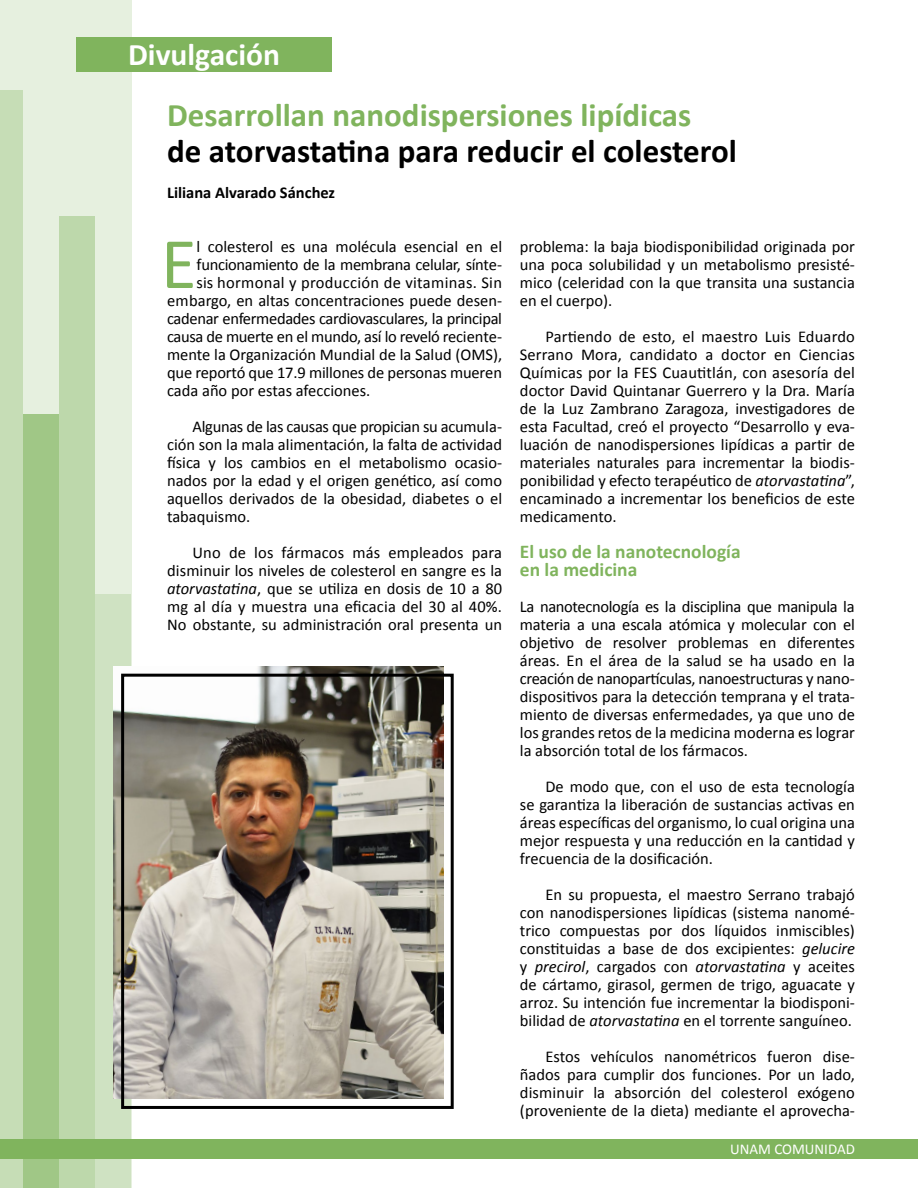
<style>
.page{position:relative;width:918px;height:1188px;background:#fff}
.page>*{position:absolute;margin:0;border:0;box-sizing:border-box;transform-origin:0 0}
.t1{font:73.2px "Calibri";color:#80b45d}
.t2{font:700 33px "Calibri";color:#000}
.t3{font:700 33px "Calibri";color:#80b45d}
.t4{font:700 31.5px "Calibri";color:#fff}
.t5{font:700 19.5px/18px "Calibri";color:#80b45d}
.t6{font:16.5px/18px "Calibri";color:#000;text-align:justify}
.t7{font:16.5px "Calibri";letter-spacing:-.02em;color:#000}
.t8{font:16.5px "Calibri";letter-spacing:.02em;color:#000}
.t9{font:700 16.5px "Calibri";color:#000}
.t10{font:15px "Calibri";color:#fff}
.s1{font-style:italic}
</style>
<div class="page">
<div style="left:0;top:0;width:131px;height:1188px;background:#e6f0df"></div>
<div style="left:96px;top:594px;width:35px;height:594px;background:#cfe2c2"></div>
<div style="left:59px;top:216px;width:36px;height:972px;background:#bdd8ab"></div>
<div style="left:23px;top:414px;width:36px;height:774px;background:#a0c786"></div>
<div style="left:0;top:90px;width:23px;height:1098px;background:#c6ddb6"></div>
<img style="left:113px;top:666px;width:330px;height:432px">
<div style="left:121px;top:674px;width:333px;height:435px;border:3px solid #000"></div>
<div style="left:77px;top:38px;width:255px;height:34px;background:#80b45d"></div>
<div style="left:0;top:1139px;width:918px;height:19px;background:#80b45d"></div>
<h3 class="t4" style="left:128px;top:34px;width:153px">Divulgación</h3>
<h2 class="t3" style="left:167px;top:94px;width:526px">Desarrollan nanodispersiones lipídicas</h2>
<h2 class="t2" style="left:167px;top:130px;width:571px">de atorvastatina para reducir el colesterol</h2>
<p class="t9" style="left:167px;top:182px;width:170px">Liliana Alvarado Sánchez</p>
<h1 class="t1" style="left:161px;top:217px;width:37px">E</h1>
<p class="t6" style="left:197px;top:238px;width:307px">l colesterol es una molécula esencial en el</p>
<p class="t7" style="left:197px;top:254px;width:307px">funcionamiento de la membrana celular, sínte-</p>
<p class="t8" style="left:197px;top:272px;width:307px">sis hormonal y producción de vitaminas. Sin</p>
<p class="t6" style="left:167px;top:292px;width:337px">embargo, en altas concentraciones puede desen-</p>
<p class="t7" style="left:167px;top:308px;width:337px">cadenar enfermedades cardiovasculares, la principal</p>
<p class="t7" style="left:167px;top:326px;width:337px">causa de muerte en el mundo, así lo reveló reciente-</p>
<p class="t6" style="left:167px;top:346px;width:337px">mente la Organización Mundial de la Salud (OMS),</p>
<p class="t6" style="left:167px;top:364px;width:337px">que reportó que 17.9 millones de personas mueren</p>
<p class="t6" style="left:167px;top:382px;width:205px">cada año por estas afecciones.</p>
<p class="t6" style="left:167px;top:418px;width:337px;text-indent:26px">Algunas de las causas que propician su acumula&shy;ción son la mala alimentación, la falta de actividad física y los cambios en el metabolismo ocasio&shy;nados por la edad y el origen genético, así como aquellos derivados de la obesidad, diabetes o el tabaquismo.</p>
<p class="t6" style="left:167px;top:544px;width:337px;text-indent:26px">Uno de los fármacos más empleados para disminuir los niveles de colesterol en sangre es la <span class="s1">atorvastatina</span>, que se utiliza en dosis de 10 a 80 mg al día y muestra una eficacia del 30 al 40%.<br>No obstante, su administración oral presenta un</p>
<p class="t6" style="left:520px;top:238px;width:337px">problema: la baja biodisponibilidad originada por una poca solubilidad y un metabolismo presisté&shy;mico (celeridad con la que transita una sustancia en el cuerpo).</p>
<p class="t6" style="left:520px;top:328px;width:337px;text-indent:26px">Partiendo de esto, el maestro Luis Eduardo Serrano Mora, candidato a doctor en Ciencias Químicas por la FES Cuautitlán, con asesoría del doctor David Quintanar Guerrero y la Dra. María de la Luz Zambrano Zaragoza, investigadores de esta Facultad, creó el proyecto “Desarrollo y eva&shy;luación de nanodispersiones lipídicas a partir de materiales naturales para incrementar la biodis&shy;ponibilidad y efecto terapéutico de <span class="s1">atorvastatina</span>”, encaminado a incrementar los beneficios de este medicamento.</p>
<p class="t5" style="left:520px;top:543px;width:222px">El uso de la nanotecnología en la medicina</p>
<p class="t6" style="left:520px;top:598px;width:337px">La nanotecnología es la disciplina que manipula la materia a una escala atómica y molecular con el objetivo de resolver problemas en diferentes áreas. En el área de la salud se ha usado en la creación de nanopartículas, nanoestructuras y nano&shy;dispositivos para la detección temprana y el trata&shy;miento de diversas enfermedades, ya que uno de los grandes retos de la medicina moderna es lograr la absorción total de los fármacos.</p>
<p class="t6" style="left:520px;top:778px;width:337px;text-indent:26px">De modo que, con el uso de esta tecnología se garantiza la liberación de sustancias activas en áreas específicas del organismo, lo cual origina una mejor respuesta y una reducción en la cantidad y frecuencia de la dosificación.</p>
<p class="t6" style="left:520px;top:886px;width:337px;text-indent:26px">En su propuesta, el maestro Serrano trabajó con nanodispersiones lipídicas (sistema nanomé&shy;trico compuestas por dos líquidos inmiscibles) constituidas a base de dos excipientes: <span class="s1">gelucire </span>y <span class="s1">precirol</span>, cargados con <span class="s1">atorvastatina</span> y aceites de cártamo, girasol, germen de trigo, aguacate y arroz. Su intención fue incrementar la biodisponi&shy;bilidad de <span class="s1">atorvastatina</span> en el torrente sanguíneo.</p>
<p class="t6" style="left:520px;top:1048px;width:337px;text-indent:26px">Estos vehículos nanométricos fueron dise&shy;ñados para cumplir dos funciones. Por un lado, disminuir la absorción del colesterol exógeno (proveniente de la dieta) mediante el aprovecha-</p>
<p class="t10" style="left:730px;top:1140px;width:126px">UNAM COMUNIDAD</p>
</div>
